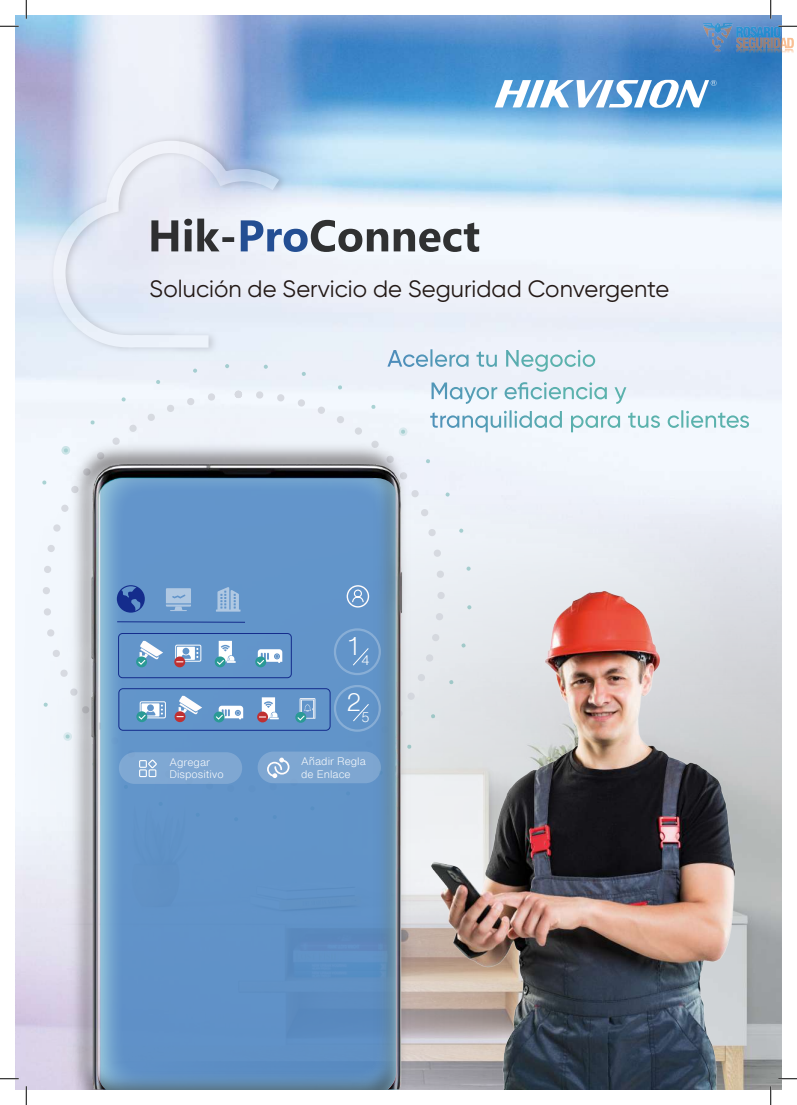
<style>
.page{position:relative;width:797px;height:1105px;background:#fff}
.page>*{position:absolute;margin:0;border:0;box-sizing:border-box;transform-origin:0 0}
.t1{font:300 25px "Helvetica Now Text";color:#fff}
.t2{font:23.75px "Gilroy";color:#231916}
.t3{font:300 10.62px/12.8px "Helvetica Now Text";color:#fff}
</style>
<div class="page">
<img style="left:16px;top:16px;width:765px;height:1073px">
<svg style="left:293px;top:220px;width:186px;height:32px"></svg>
<img style="left:46px;top:131px;width:247px;height:227px">
<svg style="left:47px;top:135px;width:246px;height:219px;background:#d7deed"></svg>
<svg style="left:431px;top:382px;width:66px;height:22px"></svg>
<svg style="left:504px;top:382px;width:103px;height:17px;background:#c0dde3"></svg>
<svg style="left:614px;top:387px;width:12px;height:17px"></svg>
<svg style="left:430px;top:410px;width:132px;height:20px"></svg>
<svg style="left:571px;top:415px;width:49px;height:15px"></svg>
<svg style="left:628px;top:412px;width:32px;height:16px"></svg>
<svg style="left:667px;top:410px;width:82px;height:18px"></svg>
<svg style="left:494px;top:80px;width:222px;height:28px"></svg>
<svg style="left:387px;top:349px;width:81px;height:18px"></svg>
<svg style="left:476px;top:351px;width:21px;height:16px"></svg>
<svg style="left:506px;top:350px;width:89px;height:22px;background:#c8e0e6"></svg>
<img style="left:21px;top:430px;width:760px;height:659px">
<svg style="left:234px;top:391px;width:8px;height:8px"></svg>
<svg style="left:255px;top:391px;width:9px;height:8px"></svg>
<svg style="left:277px;top:394px;width:8px;height:8px"></svg>
<svg style="left:297px;top:399px;width:8px;height:8px"></svg>
<div style="left:317px;top:406px;width:8px;height:8px;background:#d1d4db;border-radius:50%"></div>
<div style="left:337px;top:416px;width:7px;height:7px;background:#d1d4db;border-radius:50%"></div>
<div style="left:354px;top:427px;width:8px;height:8px;background:#d1d4db;border-radius:50%"></div>
<svg style="left:420px;top:509px;width:9px;height:8px"></svg>
<svg style="left:428px;top:529px;width:8px;height:8px"></svg>
<svg style="left:433px;top:549px;width:8px;height:8px"></svg>
<svg style="left:52px;top:649px;width:6px;height:8px"></svg>
<svg style="left:47px;top:629px;width:8px;height:8px"></svg>
<svg style="left:43px;top:608px;width:9px;height:8px"></svg>
<svg style="left:43px;top:586px;width:8px;height:9px"></svg>
<svg style="left:43px;top:565px;width:9px;height:9px"></svg>
<svg style="left:47px;top:544px;width:8px;height:8px"></svg>
<div style="left:53px;top:524px;width:8px;height:8px;background:#d1d4db;border-radius:3px"></div>
<svg style="left:129px;top:424px;width:8px;height:8px"></svg>
<svg style="left:147px;top:413px;width:8px;height:8px"></svg>
<svg style="left:166px;top:404px;width:9px;height:8px"></svg>
<svg style="left:187px;top:398px;width:8px;height:8px"></svg>
<svg style="left:207px;top:393px;width:8px;height:8px"></svg>
<svg style="left:225px;top:364px;width:4px;height:4px"></svg>
<svg style="left:263px;top:364px;width:5px;height:5px"></svg>
<svg style="left:301px;top:372px;width:5px;height:4px"></svg>
<svg style="left:338px;top:385px;width:4px;height:5px"></svg>
<svg style="left:371px;top:405px;width:5px;height:4px"></svg>
<svg style="left:425px;top:459px;width:5px;height:5px"></svg>
<svg style="left:445px;top:492px;width:5px;height:5px"></svg>
<svg style="left:459px;top:528px;width:4px;height:5px"></svg>
<svg style="left:43px;top:702px;width:5px;height:5px"></svg>
<svg style="left:42px;top:480px;width:5px;height:5px"></svg>
<svg style="left:90px;top:420px;width:5px;height:5px"></svg>
<svg style="left:121px;top:397px;width:5px;height:5px"></svg>
<svg style="left:156px;top:380px;width:4px;height:4px"></svg>
<svg style="left:193px;top:368px;width:4px;height:5px"></svg>
<svg style="left:399px;top:427px;width:8px;height:9px"></svg>
<img style="left:420px;top:563px;width:335px;height:526px">
<img style="left:58px;top:436px;width:362px;height:653px">
<img style="left:91px;top:464px;width:311px;height:625px">
<div style="left:175px;top:645px;width:26px;height:16px;border:1px solid #fff"></div>
<div style="left:140px;top:701px;width:26px;height:17px;border:1px solid #fff"></div>
<div style="left:118px;top:633px;width:173px;height:45px;border:1px solid #142c8c;border-radius:4px"></div>
<svg style="left:174px;top:656px;width:11px;height:11px"></svg>
<svg style="left:137px;top:641px;width:26px;height:25px"></svg>
<svg style="left:216px;top:641px;width:20px;height:25px"></svg>
<div style="left:257px;top:711px;width:11px;height:11px;background:#bf3032;border-radius:50%"></div>
<svg style="left:256px;top:649px;width:26px;height:17px"></svg>
<div style="left:295px;top:712px;width:11px;height:11px;background:#2a9a95;border-radius:50%"></div>
<svg style="left:296px;top:698px;width:19px;height:23px"></svg>
<svg style="left:177px;top:647px;width:21px;height:15px"></svg>
<div style="left:119px;top:688px;width:211px;height:42px;border:1px solid #142c8c;border-radius:4px"></div>
<div style="left:136px;top:711px;width:11px;height:11px;background:#2a9a95;border-radius:50%"></div>
<svg style="left:174px;top:711px;width:11px;height:11px"></svg>
<svg style="left:138px;top:703px;width:25px;height:17px"></svg>
<div style="left:214px;top:711px;width:10px;height:11px;background:#2a9a95;border-radius:50%"></div>
<svg style="left:215px;top:706px;width:28px;height:14px"></svg>
<svg style="left:177px;top:696px;width:25px;height:21px"></svg>
<svg style="left:259px;top:697px;width:20px;height:22px"></svg>
<svg style="left:117px;top:585px;width:28px;height:28px"></svg>
<svg style="left:166px;top:588px;width:25px;height:23px"></svg>
<svg style="left:216px;top:587px;width:24px;height:25px"></svg>
<svg style="left:117px;top:621px;width:128px;height:2px"></svg>
<div style="left:257px;top:751px;width:124px;height:32px;background:#7ea7d2;border-radius:16px"></div>
<svg style="left:267px;top:758px;width:31px;height:33px"></svg>
<div style="left:119px;top:752px;width:123px;height:32px;background:#7fa7d3;border-radius:16px"></div>
<div style="left:334px;top:628px;width:47px;height:47px;border:2px solid #fff;border-radius:50%"></div>
<svg style="left:352px;top:648px;width:17px;height:18px"></svg>
<div style="left:334px;top:685px;width:47px;height:47px;border:2px solid #fff;border-radius:50%"></div>
<svg style="left:352px;top:703px;width:17px;height:19px"></svg>
<svg style="left:346px;top:585px;width:23px;height:23px"></svg>
<svg style="left:139px;top:760px;width:18px;height:17px"></svg>
<svg style="left:0;top:25px;width:19px;height:2px"></svg>
<svg style="left:0;top:1078px;width:19px;height:1px"></svg>
<svg style="left:778px;top:1078px;width:19px;height:1px"></svg>
<svg style="left:25px;top:0;width:2px;height:19px"></svg>
<svg style="left:25px;top:1086px;width:2px;height:19px"></svg>
<svg style="left:770px;top:0;width:1px;height:19px"></svg>
<svg style="left:770px;top:1086px;width:1px;height:19px"></svg>
<img style="left:703px;top:24px;width:90px;height:33px">
<p class="t2" style="left:150px;top:274px;width:521px">Solución de Servicio de Seguridad Convergente</p>
<p class="t3" style="left:169px;top:755px;width:56px">Agregar<br>Dispositivo</p>
<p class="t1" style="left:348px;top:627px;width:23px">1<sub>4</sub></p>
<p class="t1" style="left:346px;top:684px;width:25px">2<sub>5</sub></p>
<p class="t3" style="left:301px;top:755px;width:66px">Añadir Regla de Enlace</p>
</div>
